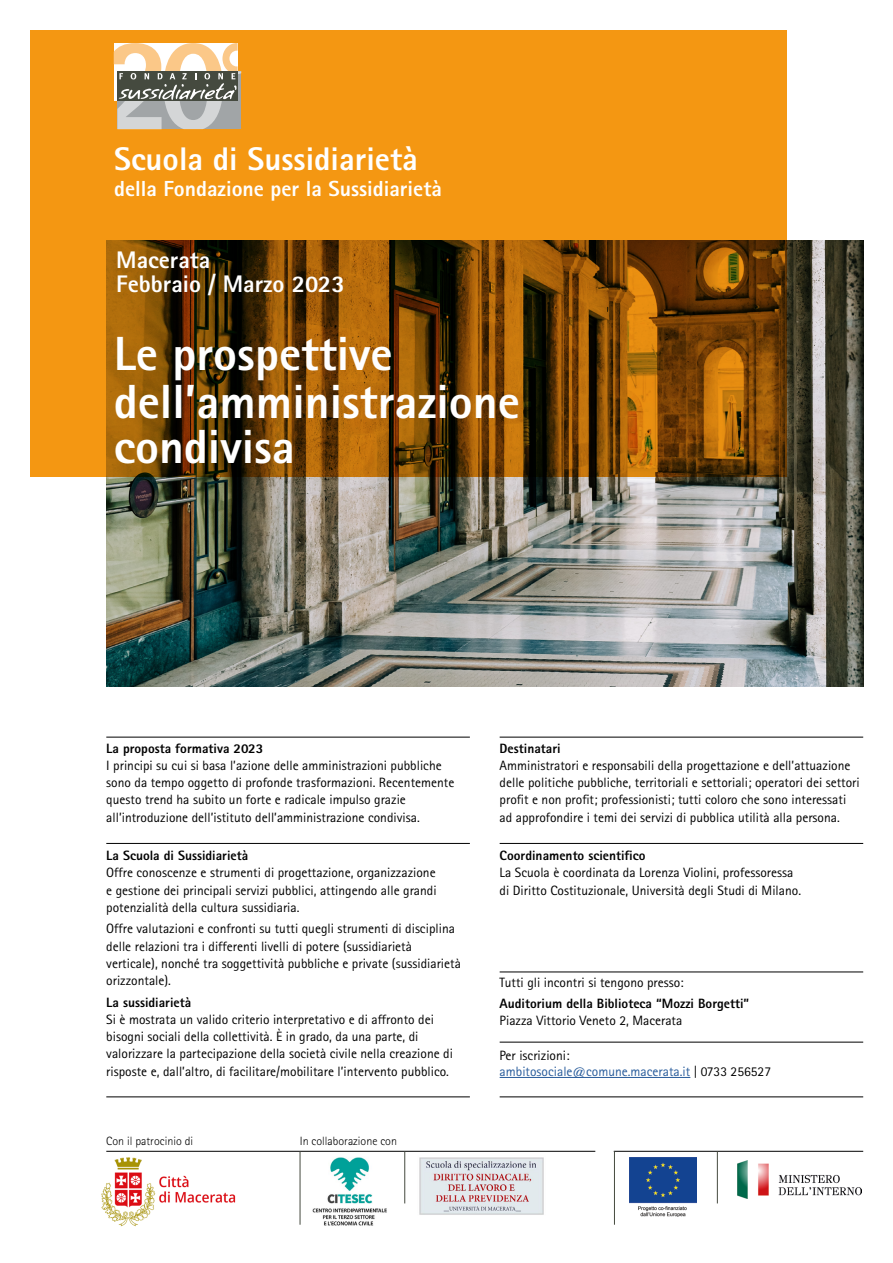
<style>
.page{position:relative;width:893px;height:1263px;background:#fff}
.page>*{position:absolute;margin:0;border:0;box-sizing:border-box;transform-origin:0 0}
.t1{font:800 48px/46.5px "Rotis Sans Serif";color:#fff}
.t2{font:800 32.7px "Rotis Sans Serif";color:#fff}
.t3{font:800 24px/24px "Rotis Sans Serif";color:#fff}
.t4{font:800 21.9px "Rotis Sans Serif";color:#fff}
.t5{font:13.5px/17.2px "Rotis Sans Serif";color:#000}
.t6{font:800 13.5px "Rotis Sans Serif";color:#000}
.t7{font:13.5px/16.5px "Rotis Sans Serif";color:#275b9b}
.t8{font:300 12px "Rotis Sans Serif";color:#000}
.s1{font-weight:800}
.s2{color:#000}
</style>
<div class="page">
<img style="left:106px;top:240px;width:757px;height:446px">
<svg style="left:30px;top:30px;width:757px;height:446px;background:#b66e0c"></svg>
<hr style="left:106px;top:1151px;width:489px;height:1px;background:#000">
<hr style="left:614px;top:1151px;width:249px;height:1px;background:#000">
<img style="left:312px;top:1157px;width:75px;height:69px">
<img style="left:629px;top:1158px;width:68px;height:59px">
<img style="left:737px;top:1160px;width:124px;height:39px">
<img style="left:419px;top:1157px;width:125px;height:58px">
<img style="left:101px;top:1157px;width:135px;height:70px">
<hr style="left:404px;top:1151px;width:1px;height:52px;background:#454a3f">
<hr style="left:717px;top:1151px;width:1px;height:52px;background:#454a3f">
<hr style="left:300px;top:1151px;width:1px;height:74px;background:#454a3f">
<hr style="left:614px;top:1151px;width:1px;height:74px;background:#454a3f">
<hr style="left:106px;top:737px;width:364px;height:1px;background:#000">
<hr style="left:106px;top:843px;width:364px;height:1px;background:#000">
<hr style="left:106px;top:1096px;width:364px;height:1px;background:#000">
<hr style="left:500px;top:843px;width:363px;height:1px;background:#000">
<hr style="left:500px;top:972px;width:363px;height:1px;background:#000">
<hr style="left:500px;top:1096px;width:363px;height:1px;background:#000">
<hr style="left:500px;top:1042px;width:363px;height:1px;background:#000">
<hr style="left:500px;top:737px;width:363px;height:1px;background:#000">
<svg style="left:114px;top:43px;width:127px;height:86px"></svg>
<hr style="left:500px;top:1077px;width:190px;height:1px;background:#275b9b">
<p class="t2" style="left:114px;top:138px;width:305px">Scuola di Sussidiarietà</p>
<p class="t4" style="left:114px;top:175px;width:329px">della Fondazione per la Sussidiarietà</p>
<p class="t3" style="left:116px;top:247px;width:230px">Macerata<br>Febbraio / Marzo 2023</p>
<p class="t1" style="left:114px;top:330px;width:408px">Le prospettive dell’amministrazione condivisa</p>
<p class="t6" style="left:106px;top:739px;width:158px">La proposta formativa 2023</p>
<p class="t5" style="left:106px;top:756px;width:350px">I principi su cui si basa l’azione delle amministrazioni pubbliche sono da tempo oggetto di profonde trasformazioni. Recentemente questo trend ha subito un forte e radicale impulso grazie all’introduzione dell’istituto dell’amministrazione condivisa.</p>
<p class="t5" style="left:106px;top:847px;width:332px"><span class="s1">La Scuola di Sussidiarietà<br></span>Offre conoscenze e strumenti di progettazione, organizzazione e gestione dei principali servizi pubblici, attingendo alle grandi potenzialità della cultura sussidiaria.</p>
<p class="t5" style="left:106px;top:920px;width:356px">Offre valutazioni e confronti su tutti quegli strumenti di disciplina delle relazioni tra i differenti livelli di potere (sussidiarietà verticale), nonché tra soggettività pubbliche e private (sussidiarietà orizzontale).</p>
<p class="t5" style="left:106px;top:993px;width:348px"><span class="s1">La sussidiarietà<br></span>Si è mostrata un valido criterio interpretativo e di affronto dei bisogni sociali della collettività. È in grado, da una parte, di valorizzare la partecipazione della società civile nella creazione di risposte e, dall’altro, di facilitare/mobilitare l’intervento pubblico.</p>
<p class="t8" style="left:106px;top:1133px;width:88px">Con il patrocinio di</p>
<p class="t8" style="left:300px;top:1133px;width:99px">In collaborazione con</p>
<p class="t6" style="left:500px;top:739px;width:62px">Destinatari</p>
<p class="t5" style="left:500px;top:756px;width:362px">Amministratori e responsabili della progettazione e dell’attuazione delle politiche pubbliche, territoriali e settoriali; operatori dei settori profit e non profit; professionisti; tutti coloro che sono interessati ad approfondire i temi dei servizi di pubblica utilità alla persona.</p>
<p class="t6" style="left:500px;top:847px;width:147px">Coordinamento scientifico</p>
<p class="t5" style="left:500px;top:864px;width:303px">La Scuola è coordinata da Lorenza Violini, professoressa di Diritto Costituzionale, Università degli Studi di Milano.</p>
<p class="t5" style="left:500px;top:974px;width:186px">Tutti gli incontri si tengono presso:</p>
<p class="t6" style="left:500px;top:995px;width:251px">Auditorium della Biblioteca “Mozzi Borgetti”</p>
<p class="t5" style="left:500px;top:1011px;width:184px">Piazza Vittorio Veneto 2, Macerata</p>
<p class="t7" style="left:500px;top:1047px;width:273px"><span class="s2">Per iscrizioni:<br></span>ambitosociale@comune.macerata.it <span class="s2">| 0733 256527</span></p>
</div>
